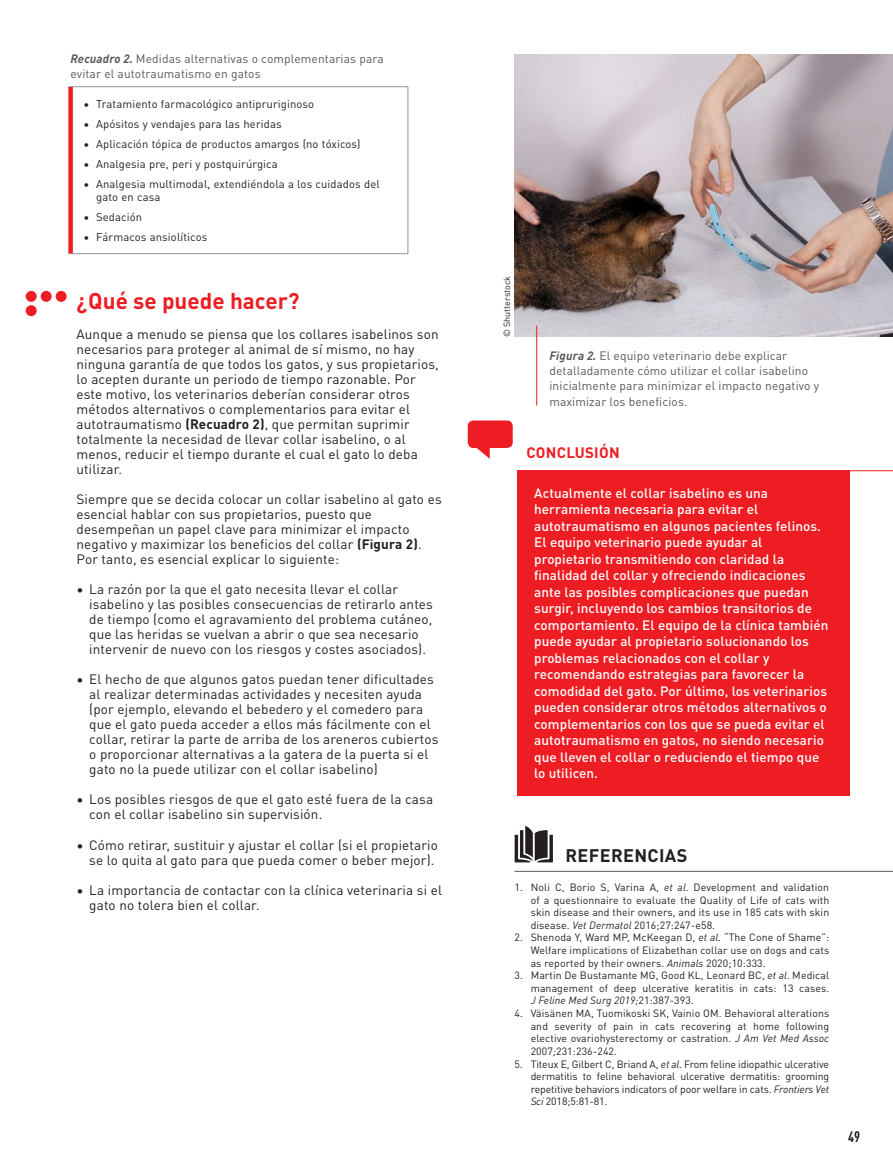
<style>
.page{position:relative;width:893px;height:1170px;background:#fff}
.page>*{position:absolute;margin:0;border:0;box-sizing:border-box;transform-origin:0 0}
.inter_niveau_1{font:700 22.5px "DIN Pro";color:#ee1d23}
.REFERENCES{font:700 18px "DIN Pro";letter-spacing:.02em;color:#231f20}
.titre_encadré_rouge{font:700 15px "DIN Pro";letter-spacing:.02em;color:#ee1d23}
.t1{font:700 condensed 15px "DIN Pro";color:#231f20}
.GB_texte_courant{font:13.5px/15px "DIN Pro";letter-spacing:.01em;color:#231f20}
.texte_encadré_rouge{font:500 13.5px/16.5px "DIN Pro";letter-spacing:.005em;color:#fff}
.titre_legende_HAUT{font:12px/15px "DIN Pro";letter-spacing:.01em;color:#57585a}
.titre_legende_SANS{font:12px/15px "DIN Pro";letter-spacing:.01em;color:#57585a}
.t2{font:11.25px/13.5px "DIN Pro";letter-spacing:.01em;color:#231f20}
.t3{font:10.5px/12.6px "DIN Pro";letter-spacing:.01em;color:#231f20;text-align:justify}
.t4{font:9px "DIN Pro";color:#231f20}
.s1{font-weight:700;font-style:italic}
.s2{font-weight:700}
.s3{font-style:italic}
</style>
<div class="page">
<div style="left:26px;top:291px;width:11px;height:11px;background:#ee1d23;border-radius:50%"></div>
<div style="left:41px;top:291px;width:11px;height:11px;background:#ee1d23;border-radius:50%"></div>
<div style="left:56px;top:291px;width:11px;height:11px;background:#ee1d23;border-radius:50%"></div>
<div style="left:26px;top:305px;width:11px;height:11px;background:#ee1d23;border-radius:50%"></div>
<hr style="left:514px;top:870px;width:379px;height:1px;background:#57585a">
<div style="left:517px;top:470px;width:333px;height:325px;background:#ee1d23"></div>
<hr style="left:796px;top:470px;width:97px;height:1px;background:#ee1d23">
<svg style="left:468px;top:420px;width:45px;height:39px"></svg>
<svg style="left:515px;top:825px;width:38px;height:37px"></svg>
<hr style="left:68px;top:86px;width:340px;height:1px;background:#939598">
<hr style="left:408px;top:87px;width:1px;height:166px;background:#939598">
<hr style="left:68px;top:253px;width:340px;height:1px;background:#939598">
<div style="left:68px;top:87px;width:5px;height:166px;background:#ee1d23"></div>
<img style="left:514px;top:54px;width:379px;height:282px">
<hr style="left:536px;top:326px;width:1px;height:79px;background:#ee1d23">
<p class="titre_legende_SANS" style="left:71px;top:51px;width:315px"><span class="s1">Recuadro 2.</span> Medidas alternativas o complementarias para evitar el autotraumatismo en gatos</p>
<p class="t2" style="left:83px;top:96px;width:232px">• Tratamiento farmacológico antipruriginoso</p>
<p class="t2" style="left:83px;top:116px;width:200px">• Apósitos y vendajes para las heridas</p>
<p class="t2" style="left:83px;top:136px;width:279px">• Aplicación tópica de productos amargos (no tóxicos)</p>
<p class="t2" style="left:83px;top:156px;width:196px">• Analgesia pre, peri y postquirúrgica</p>
<p class="t2" style="left:96px;top:176px;width:285px;text-indent:-13px">• Analgesia multimodal, extendiéndola a los cuidados del gato en casa</p>
<p class="t2" style="left:83px;top:209px;width:60px">• Sedación</p>
<p class="t2" style="left:83px;top:229px;width:125px">• Fármacos ansiolíticos</p>
<p class="inter_niveau_1" style="left:77px;top:282px;width:225px">¿Qué se puede hacer?</p>
<p class="GB_texte_courant" style="left:77px;top:326px;width:364px">Aunque a menudo se piensa que los collares isabelinos son necesarios para proteger al animal de sí mismo, no hay ninguna garantía de que todos los gatos, y sus propietarios, lo acepten durante un periodo de tiempo razonable. Por este motivo, los veterinarios deberían considerar otros métodos alternativos o complementarios para evitar el autotraumatismo <span class="s2">(Recuadro 2)</span>, que permitan suprimir totalmente la necesidad de llevar collar isabelino, o al menos, reducir el tiempo durante el cual el gato lo deba utilizar.</p>
<p class="GB_texte_courant" style="left:77px;top:491px;width:367px">Siempre que se decida colocar un collar isabelino al gato es esencial hablar con sus propietarios, puesto que desempeñan un papel clave para minimizar el impacto negativo y maximizar los beneficios del collar <span class="s2">(Figura 2)</span>.<br>Por tanto, es esencial explicar lo siguiente:</p>
<p class="GB_texte_courant" style="left:89px;top:581px;width:345px;text-indent:-13px">• La razón por la que el gato necesita llevar el collar isabelino y las posibles consecuencias de retirarlo antes de tiempo (como el agravamiento del problema cutáneo, que las heridas se vuelvan a abrir o que sea necesario intervenir de nuevo con los riesgos y costes asociados).</p>
<p class="GB_texte_courant" style="left:89px;top:671px;width:351px;text-indent:-13px">• El hecho de que algunos gatos puedan tener dificultades al realizar determinadas actividades y necesiten ayuda (por ejemplo, elevando el bebedero y el comedero para que el gato pueda acceder a ellos más fácilmente con el collar, retirar la parte de arriba de los areneros cubiertos o proporcionar alternativas a la gatera de la puerta si el gato no la puede utilizar con el collar isabelino)</p>
<p class="GB_texte_courant" style="left:89px;top:791px;width:345px;text-indent:-13px">• Los posibles riesgos de que el gato esté fuera de la casa con el collar isabelino sin supervisión.</p>
<p class="GB_texte_courant" style="left:77px;top:836px;width:363px;text-align:right">• Cómo retirar, sustituir y ajustar el collar (si el propietario se lo quita al gato para que pueda comer o beber mejor).</p>
<p class="GB_texte_courant" style="left:89px;top:881px;width:354px;text-indent:-13px">• La importancia de contactar con la clínica veterinaria si el gato no tolera bien el collar.</p>
<p class="t4" style="left:500px;top:337px;width:62px;rotate:-90deg">© Shutterstock</p>
<p class="titre_legende_HAUT" style="left:549px;top:348px;width:271px"><span class="s1">Figura 2.</span> El equipo veterinario debe explicar detalladamente cómo utilizar el collar isabelino inicialmente para minimizar el impacto negativo y maximizar los beneficios.</p>
<p class="titre_encadré_rouge" style="left:526px;top:440px;width:95px">CONCLUSIÓN</p>
<p class="texte_encadré_rouge" style="left:534px;top:484px;width:296px">Actualmente el collar isabelino es una herramienta necesaria para evitar el autotraumatismo en algunos pacientes felinos.<br>El equipo veterinario puede ayudar al propietario transmitiendo con claridad la finalidad del collar y ofreciendo indicaciones ante las posibles complicaciones que puedan surgir, incluyendo los cambios transitorios de comportamiento. El equipo de la clínica también puede ayudar al propietario solucionando los problemas relacionados con el collar y recomendando estrategias para favorecer la comodidad del gato. Por último, los veterinarios pueden considerar otros métodos alternativos o complementarios con los que se pueda evitar el autotraumatismo en gatos, no siendo necesario que lleven el collar o reduciendo el tiempo que lo utilicen.</p>
<p class="REFERENCES" style="left:565px;top:840px;width:124px">REFERENCIAS</p>
<p class="t3" style="left:531px;top:880px;width:300px;text-indent:-16px">1. Noli C, Borio S, Varina A, <span class="s3">et al</span>. Development and validation of a questionnaire to evaluate the Quality of Life of cats with skin disease and their owners, and its use in 185 cats with skin disease. <span class="s3">Vet Dermatol</span> 2016;27:247-e58.</p>
<p class="t3" style="left:531px;top:930px;width:300px;text-indent:-16px">2. Shenoda Y, Ward MP, McKeegan D, <span class="s3">et al</span>. “The Cone of Shame”:<br>Welfare implications of Elizabethan collar use on dogs and cats as reported by their owners. <span class="s3">Animals</span> 2020;10:333.</p>
<p class="t3" style="left:531px;top:968px;width:300px;text-indent:-16px">3. Martin De Bustamante MG, Good KL, Leonard BC, <span class="s3">et al</span>. Medical management of deep ulcerative keratitis in cats: 13 cases.<br><span class="s3">J Feline Med Surg 2019;</span>21:387-393.</p>
<p class="t3" style="left:531px;top:1006px;width:300px;text-indent:-16px">4. Väisänen MA, Tuomikoski SK, Vainio OM. Behavioral alterations and severity of pain in cats recovering at home following elective ovariohysterectomy or castration. <span class="s3">J Am Vet Med Assoc </span>2007<span class="s3">;</span>231:236-242.</p>
<p class="t3" style="left:531px;top:1056px;width:300px;text-indent:-16px">5. Titeux E, Gilbert C, Briand A, <span class="s3">et al</span>. From feline idiopathic ulcerative dermatitis to feline behavioral ulcerative dermatitis: grooming repetitive behaviors indicators of poor welfare in cats. <span class="s3">Frontiers Vet Sci</span> 2018;5:81-81.</p>
<p class="t1" style="left:848px;top:1125px;width:14px">49</p>
</div>
